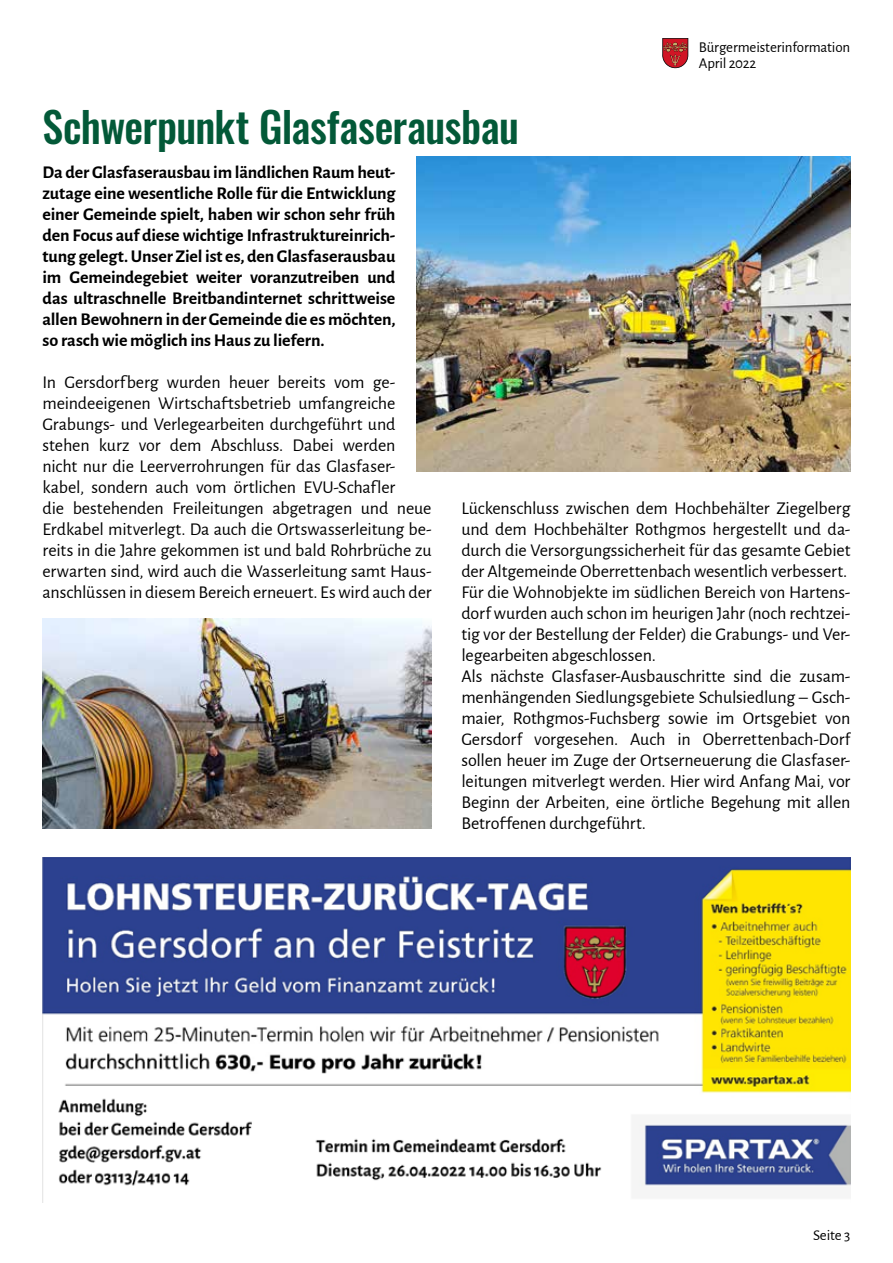
<style>
.page{position:relative;width:893px;height:1263px;background:#fff}
.page>*{position:absolute;margin:0;border:0;box-sizing:border-box;transform-origin:0 0}
.t1{font:500 42px "Oswald";letter-spacing:-.015em;color:#035938}
.t2{font:18px/21px "Alegreya Sans";letter-spacing:-.01em;color:#000}
.t3{font:700 18px/21px "Alegreya Sans";letter-spacing:-.005em;color:#000;text-align:justify}
.t4{font:15px/16.2px "Alegreya Sans";letter-spacing:-.01em;color:#000}
</style>
<div class="page">
<svg style="left:662px;top:38px;width:26px;height:30px"></svg>
<img style="left:43px;top:857px;width:807px;height:330px">
<img style="left:417px;top:157px;width:433px;height:315px">
<img style="left:43px;top:619px;width:389px;height:210px">
<h1 class="t1" style="left:43px;top:105px;width:478px">Schwerpunkt Glasfaserausbau</h1>
<p class="t4" style="left:699px;top:38px;width:153px">Bürgermeisterinformation<br>April 2022</p>
<p class="t3" style="left:43px;top:160px;width:354px">Da der Glasfaserausbau im ländlichen Raum heut&shy;zutage eine wesentliche Rolle für die Entwicklung einer Gemeinde spielt, haben wir schon sehr früh den Focus auf diese wichtige Infrastruktureinrich&shy;tung gelegt. Unser Ziel ist es, den Glasfaserausbau im Gemeindegebiet weiter voranzutreiben und das ultraschnelle Breitbandinternet schrittweise allen Bewohnern in der Gemeinde die es möchten, so rasch wie möglich ins Haus zu liefern.</p>
<p class="t2" style="left:43px;top:370px;width:391px">In Gersdorfberg wurden heuer bereits vom ge&shy;meindeeigenen Wirtschaftsbetrieb umfangreiche Grabungs- und Verlegearbeiten durchgeführt und stehen kurz vor dem Abschluss. Dabei werden nicht nur die Leerverrohrungen für das Glasfaser&shy;kabel, sondern auch vom örtlichen EVU-Schafler<br>die bestehenden Freileitungen abgetragen und neue Erdkabel mitverlegt. Da auch die Ortswasserleitung be&shy;reits in die Jahre gekommen ist und bald Rohrbrüche zu erwarten sind, wird auch die Wasserleitung samt Haus&shy;anschlüssen in diesem Bereich erneuert. Es wird auch der</p>
<p class="t2" style="left:461px;top:496px;width:391px">Lückenschluss zwischen dem Hochbehälter Ziegelberg und dem Hochbehälter Rothgmos hergestellt und da&shy;durch die Versorgungssicherheit für das gesamte Gebiet der Altgemeinde Oberrettenbach wesentlich verbessert.<br>Für die Wohnobjekte im südlichen Bereich von Hartens&shy;dorf wurden auch schon im heurigen Jahr (noch rechtzei&shy;tig vor der Bestellung der Felder) die Grabungs- und Ver&shy;legearbeiten abgeschlossen.<br>Als nächste Glasfaser-Ausbauschritte sind die zusam&shy;menhängenden Siedlungsgebiete Schulsiedlung – Gsch&shy;maier, Rothgmos-Fuchsberg sowie im Ortsgebiet von Gersdorf vorgesehen. Auch in Oberrettenbach-Dorf sollen heuer im Zuge der Ortserneuerung die Glasfaser&shy;leitungen mitverlegt werden. Hier wird Anfang Mai, vor Beginn der Arbeiten, eine örtliche Begehung mit allen Betroffenen durchgeführt.</p>
<p class="t4" style="left:813px;top:1226px;width:39px">Seite 3</p>
</div>
